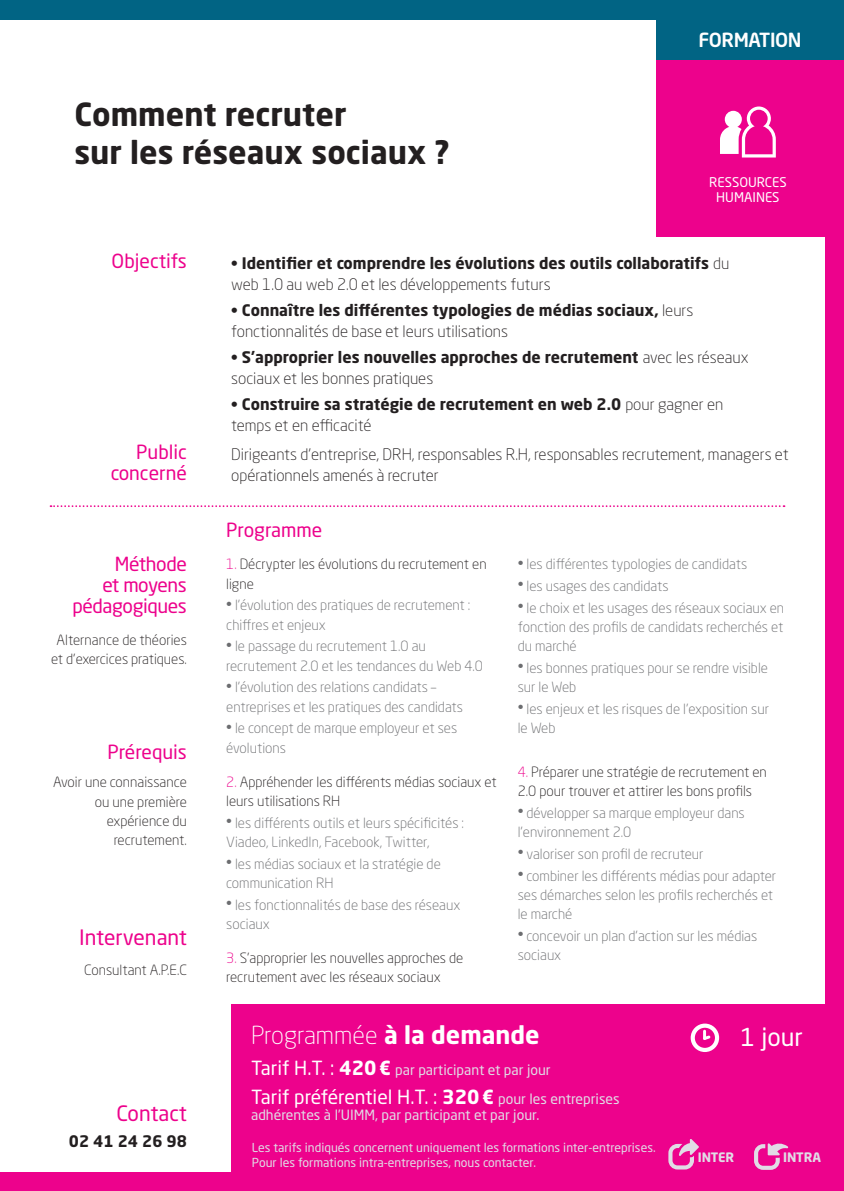
<style>
.page{position:relative;width:844px;height:1191px;background:#fff}
.page>*{position:absolute;margin:0;border:0;box-sizing:border-box;transform-origin:0 0}
.t1{font:700 31.5px/37.8px "Neo Sans Std";color:#231f20}
.t2{font:300 24.5px "Neo Sans Std";color:#fff}
.t3{font:24.5px "Neo Sans Std";color:#fff}
.t4{font:21px "Neo Sans Std";color:#ed028c}
.t5{font:19.25px "Neo Sans Std";color:#fff}
.t6{font:19.25px/21px "Neo Sans Std";color:#ed028c;text-align:right}
.t7{font:19.25px/21px "Neo Sans Std";letter-spacing:-.02em;color:#ed028c;text-align:right}
.t8{font:500 19.25px "Neo Sans Std";letter-spacing:-.02em;color:#fff}
.t9{font:700 15.75px/21px "Neo Sans Std";color:#231f20}
.t10{font:300 15.75px/21px "Neo Sans Std";color:#231f20}
.t11{font:300 14px/19.2px "Neo Sans Std";color:#6c6d70}
.t12{font:300 14px/19.2px "Neo Sans Std";color:#231f20}
.t13{font:14px "Neo Sans Std";color:#e1dce6}
.t14{font:13.3px/14.7px "Neo Sans Std";color:#fff}
.t15{font:700 12.95px "Neo Sans Std";color:#e1dce6}
.t16{font:700 12.78px "Neo Sans Std";letter-spacing:-.01em;color:#e1dce6}
.t17{font:12.25px/14.7px "Neo Sans Std";color:#e1dce6}
.s1{font-weight:300}
.s2{color:#ed028c}
.s3{font-weight:700}
.s4{font-size:19.25px;color:#fff}
.s5{font-weight:700;font-size:19.25px;color:#fff}
.s6{font-size:14px;color:#e1dce6}
</style>
<div class="page">
<div style="left:0;top:0;width:843px;height:1191px;background:#ed028c"></div>
<div style="left:0;top:0;width:843px;height:60px;background:#016484"></div>
<div style="left:0;top:20px;width:823px;height:1151px;background:#fff"></div>
<div style="left:231px;top:1005px;width:611px;height:186px;background:#ed028c"></div>
<div style="left:656px;top:60px;width:187px;height:177px;background:#ed028c"></div>
<svg style="left:720px;top:106px;width:55px;height:51px"></svg>
<svg style="left:50px;top:505px;width:734px;height:2px"></svg>
<div style="left:690px;top:1023px;width:29px;height:29px;border:4px solid #fff;border-radius:50%"></div>
<svg style="left:703px;top:1031px;width:8px;height:9px"></svg>
<svg style="left:668px;top:1139px;width:30px;height:30px"></svg>
<svg style="left:754px;top:1143px;width:34px;height:26px"></svg>
<div style="left:656px;top:18px;width:187px;height:42px;background:#016484"></div>
<h1 class="t1" style="left:74px;top:95px;width:377px">Comment recruter<br>sur les réseaux sociaux ?</h1>
<h3 class="t8" style="left:698px;top:28px;width:105px">FORMATION</h3>
<p class="t14" style="left:709px;top:175px;width:9px">RESS</p>
<p class="t14" style="left:716px;top:175px;width:64px;text-indent:23px">OURCES<br>HUMAINES</p>
<h3 class="t6" style="left:112px;top:250px;width:77px">Objectifs</h3>
<h3 class="t6" style="left:111px;top:441px;width:78px">Public concerné</h3>
<h3 class="t7" style="left:72px;top:553px;width:116px">Méthode<br>et moyens pédagogiques</h3>
<p class="t12" style="left:51px;top:630px;width:137px;text-align:center">Alternance de théories et d’exercices pratiques.</p>
<h3 class="t6" style="left:107px;top:740px;width:81px">Prérequis</h3>
<p class="t12" style="left:53px;top:772px;width:135px;text-align:right">Avoir une connaissance ou une première expérience du recrutement.</p>
<h3 class="t4" style="left:79px;top:924px;width:109px">Intervenant</h3>
<p class="t12" style="left:84px;top:959px;width:104px">Consultant A.P.E.C</p>
<h3 class="t4" style="left:116px;top:1100px;width:72px">Contact</h3>
<p class="t9" style="left:69px;top:1129px;width:119px">02 41 24 26 98</p>
<p class="t9" style="left:231px;top:252px;width:499px">• Identifier et comprendre les évolutions des outils collaboratifs <span class="s1">du web 1.0 au web 2.0 et les développements futurs</span></p>
<p class="t9" style="left:231px;top:299px;width:463px">• Connaître les différentes typologies de médias sociaux, <span class="s1">leurs fonctionnalités de base et leurs utilisations</span></p>
<p class="t9" style="left:231px;top:346px;width:518px">• S’approprier les nouvelles approches de recrutement <span class="s1">avec les réseaux sociaux et les bonnes pratiques</span></p>
<p class="t9" style="left:231px;top:393px;width:493px">• Construire sa stratégie de recrutement en web 2.0 <span class="s1">pour gagner en temps et en efficacité</span></p>
<p class="t10" style="left:231px;top:444px;width:559px">Dirigeants d’entreprise, DRH, responsables R.H, responsables recrutement, managers et opérationnels amenés à recruter</p>
<h3 class="t6" style="left:226px;top:519px;width:98px">Programme</h3>
<p class="t12" style="left:226px;top:554px;width:262px"><span class="s2">1.</span> Décrypter les évolutions du recrutement en ligne</p>
<p class="t11" style="left:226px;top:595px;width:245px">• l’évolution des pratiques de recrutement : chiffres et enjeux</p>
<p class="t11" style="left:226px;top:636px;width:258px">• le passage du recrutement 1.0 au recrutement 2.0 et les tendances du Web 4.0</p>
<p class="t11" style="left:226px;top:677px;width:238px">• l’évolution des relations candidats – entreprises et les pratiques des candidats</p>
<p class="t11" style="left:226px;top:718px;width:232px">• le concept de marque employeur et ses évolutions</p>
<p class="t12" style="left:226px;top:772px;width:272px"><span class="s2">2.</span> Appréhender les différents médias sociaux et leurs utilisations RH</p>
<p class="t11" style="left:226px;top:813px;width:239px">• les différents outils et leurs spécificités :<br>Viadeo, LinkedIn, Facebook, Twitter,</p>
<p class="t11" style="left:226px;top:854px;width:216px">• les médias sociaux et la stratégie de communication RH</p>
<p class="t11" style="left:226px;top:895px;width:235px">• les fonctionnalités de base des réseaux sociaux</p>
<p class="t12" style="left:226px;top:948px;width:238px"><span class="s2">3.</span> S’approprier les nouvelles approches de recrutement avec les réseaux sociaux</p>
<p class="t11" style="left:517px;top:554px;width:231px">• les différentes typologies de candidats</p>
<p class="t11" style="left:517px;top:576px;width:152px">• les usages des candidats</p>
<p class="t11" style="left:517px;top:598px;width:268px;text-align:justify">• le choix et les usages des réseaux sociaux en fonction des profils de candidats recherchés et du marché</p>
<p class="t11" style="left:517px;top:658px;width:252px">• les bonnes pratiques pour se rendre visible sur le Web</p>
<p class="t11" style="left:517px;top:699px;width:253px">• les enjeux et les risques de l’exposition sur le Web</p>
<p class="t12" style="left:517px;top:762px;width:251px"><span class="s2">4.</span> Préparer une stratégie de recrutement en<br>2.0 pour trouver et attirer les bons profils</p>
<p class="t11" style="left:517px;top:803px;width:228px">• développer sa marque employeur dans l’environnement 2.0</p>
<p class="t11" style="left:517px;top:844px;width:187px">• valoriser son profil de recruteur</p>
<p class="t11" style="left:517px;top:865px;width:260px">• combiner les différents médias pour adapter ses démarches selon les profils recherchés et le marché</p>
<p class="t11" style="left:517px;top:926px;width:241px">• concevoir un plan d’action sur les médias sociaux</p>
<h2 class="t2" style="left:251px;top:1020px;width:290px">Programmée <span class="s3">à la demande</span></h2>
<p class="t13" style="left:251px;top:1061px;width:301px"><span class="s4">Tarif H.T. :</span> <span class="s5">420€</span> par participant et par jour</p>
<h3 class="t5" style="left:251px;top:1084px;width:370px">Tarif préférentiel H.T. : <span class="s3">320€</span> <span class="s6">pour les entreprises</span></h3>
<p class="t13" style="left:251px;top:1106px;width:290px">adhérentes à l’UIMM, par participant et par jour.</p>
<p class="t17" style="left:252px;top:1140px;width:405px">Les tarifs indiqués concernent uniquement les formations inter-entreprises.<br>Pour les formations intra-entreprises, nous contacter.</p>
<h2 class="t3" style="left:740px;top:1022px;width:64px">1 jour</h2>
<p class="t16" style="left:697px;top:1148px;width:38px">INTER</p>
<p class="t15" style="left:783px;top:1148px;width:40px">INTRA</p>
</div>
